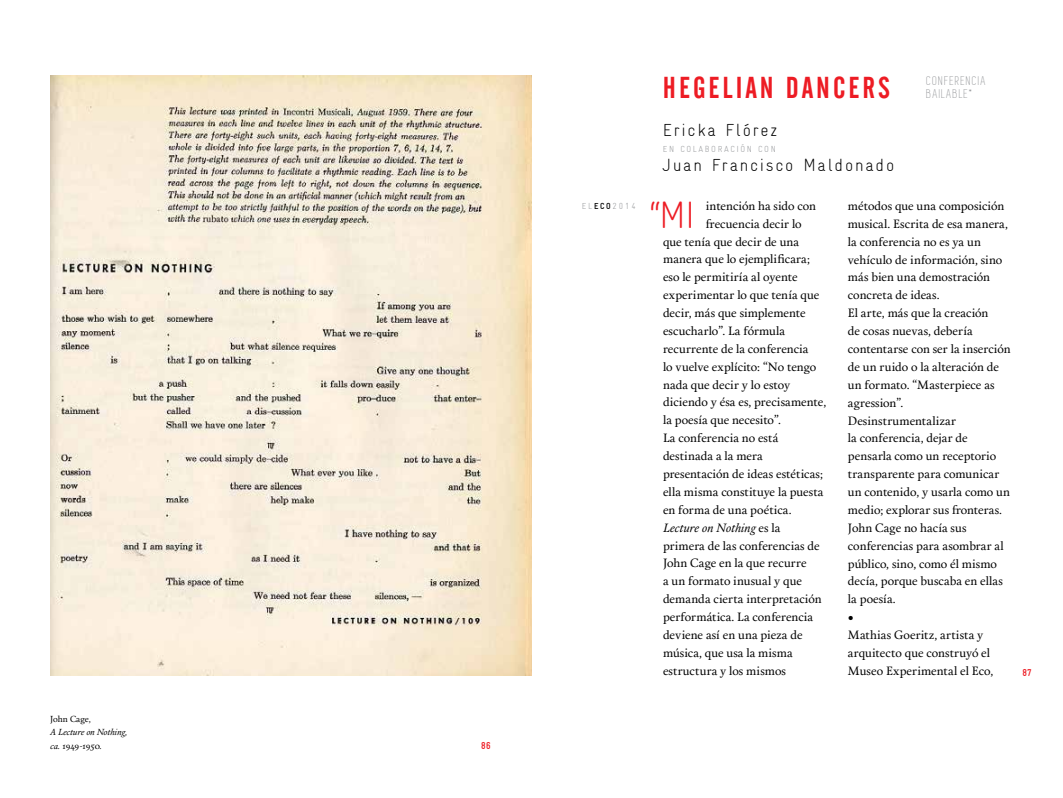
<style>
.page{position:relative;width:1063px;height:798px;background:#fff}
.page>*{position:absolute;margin:0;border:0;box-sizing:border-box;transform-origin:0 0}
.t1{font:300 condensed 37.62px "Gravur";color:#ed1c24}
.t2{font:30px "Alternate Gothic No 2 BT";letter-spacing:.1em;color:#ed1c24}
.t3{font:300 condensed 17.5px "Gravur";letter-spacing:.1em;color:#000}
.t4{font:13px/13px "Simplifica";letter-spacing:.1em;color:#939598}
.t5{font:12px/17.9px "Calendas Plus";color:#000}
.t6{font:italic 12px "Calendas Plus";color:#000}
.t7{font:700 condensed 10px "Gravur";color:#ed1c24}
.t8{font:italic 8.75px/13.8px "Calendas Plus";color:#000}
.t9{font:300 condensed 8.75px "Gravur";letter-spacing:.18em;color:#939598}
.t10{font:8.75px "Calendas Plus";color:#000}
.s1{font-style:normal}
.s2{font-weight:700;color:#000}
</style>
<div class="page">
<img style="left:50px;top:75px;width:481px;height:600px">
<p class="t10" style="left:50px;top:711px;width:42px">John Cage,</p>
<p class="t8" style="left:50px;top:724px;width:79px">A Lecture on Nothing, ca. <span class="s1">1949-1950.</span></p>
<p class="t7" style="left:481px;top:739px;width:11px">86</p>
<p class="t9" style="left:582px;top:201px;width:55px">EL<span class="s2">ECO</span>2014</p>
<p class="t4" style="left:927px;top:75px;width:61px">CONFERENCIA<br>BAILABLE*</p>
<h2 class="t2" style="left:663px;top:71px;width:228px">HEGELIAN DANCERS</h2>
<h3 class="t3" style="left:663px;top:120px;width:116px">Ericka Flórez</h3>
<p class="t9" style="left:663px;top:144px;width:114px">EN COLABORACIÓN CON</p>
<h3 class="t3" style="left:663px;top:155px;width:233px">Juan Francisco Maldonado</h3>
<h1 class="t1" style="left:650px;top:194px;width:47px">“MI</h1>
<p class="t5" style="left:706px;top:196px;width:112px">intención ha sido con</p>
<p class="t5" style="left:848px;top:196px;width:164px">métodos que una composición musical. Escrita de esa manera, la conferencia no es ya un vehículo de información, sino más bien una demostración concreta de ideas.<br>El arte, más que la creación<br>de cosas nuevas, debería contentarse con ser la inserción de un ruido o la alteración de un formato. “Masterpiece as agression”.<br>Desinstrumentalizar<br>la conferencia, dejar de pensarla como un receptorio transparente para comunicar un contenido, y usarla como un medio; explorar sus fronteras.<br>John Cage no hacía sus conferencias para asombrar al público, sino, como él mismo decía, porque buscaba en ellas la poesía.<br>•<br>Mathias Goeritz, artista y arquitecto que construyó el<br>Museo Experimental el Eco,</p>
<p class="t5" style="left:706px;top:214px;width:97px">frecuencia decir lo</p>
<p class="t5" style="left:663px;top:232px;width:138px">que tenía que decir de una</p>
<p class="t5" style="left:663px;top:249px;width:148px">manera que lo ejemplificara;</p>
<p class="t5" style="left:663px;top:267px;width:136px">eso le permitiría al oyente</p>
<p class="t5" style="left:663px;top:285px;width:158px">experimentar lo que tenía que</p>
<p class="t5" style="left:663px;top:303px;width:144px">decir, más que simplemente</p>
<p class="t5" style="left:663px;top:321px;width:124px">escucharlo”. La fórmula</p>
<p class="t5" style="left:663px;top:339px;width:147px">recurrente de la conferencia</p>
<p class="t5" style="left:663px;top:357px;width:155px">lo vuelve explícito: “No tengo</p>
<p class="t5" style="left:663px;top:375px;width:129px">nada que decir y lo estoy</p>
<p class="t5" style="left:663px;top:392px;width:165px">diciendo y ésa es, precisamente,</p>
<p class="t5" style="left:663px;top:410px;width:120px">la poesía que necesito”.</p>
<p class="t5" style="left:663px;top:428px;width:117px">La conferencia no está</p>
<p class="t5" style="left:663px;top:446px;width:101px">destinada a la mera</p>
<p class="t5" style="left:663px;top:464px;width:161px">presentación de ideas estéticas;</p>
<p class="t5" style="left:663px;top:482px;width:162px">ella misma constituye la puesta</p>
<p class="t5" style="left:663px;top:500px;width:130px">en forma de una poética.</p>
<p class="t6" style="left:663px;top:518px;width:119px">Lecture on Nothing <span class="s1">es la</span></p>
<p class="t5" style="left:663px;top:535px;width:158px">primera de las conferencias de</p>
<p class="t5" style="left:663px;top:553px;width:145px">John Cage en la que recurre</p>
<p class="t5" style="left:663px;top:571px;width:141px">a un formato inusual y que</p>
<p class="t5" style="left:663px;top:589px;width:160px">demanda cierta interpretación</p>
<p class="t5" style="left:663px;top:607px;width:152px">performática. La conferencia</p>
<p class="t5" style="left:663px;top:625px;width:141px">deviene así en una pieza de</p>
<p class="t5" style="left:663px;top:643px;width:131px">música, que usa la misma</p>
<p class="t5" style="left:663px;top:660px;width:124px">estructura y los mismos</p>
<p class="t7" style="left:1022px;top:666px;width:11px">87</p>
</div>
